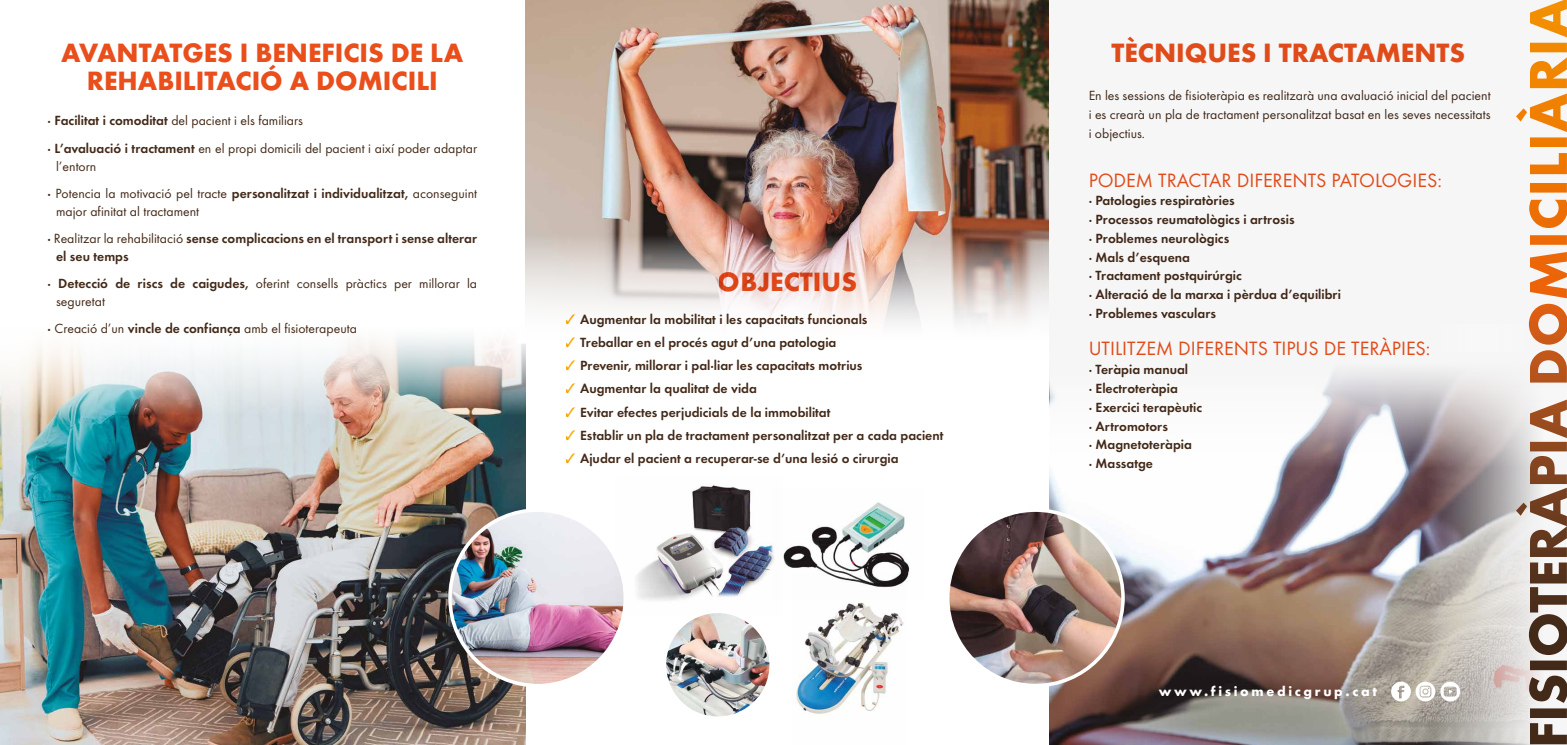
<style>
.page{position:relative;width:1567px;height:745px;background:#fff}
.page>*{position:absolute;margin:0;border:0;box-sizing:border-box;transform-origin:0 0}
.t1{font:700 27.5px/27.5px "Futura T";color:#e94e1b;text-align:center}
.t2{font:20px "Futura T";color:#e94e1b}
.t3{font:700 14px "Futura T";letter-spacing:.19em;color:#fff}
.t4{font:13.75px/18.8px "Futura T Demi Ro 1";color:#432918}
.t5{font:13.75px/27.5px "Futura T Book Ro 1";color:#432918}
.s1{font-family:"Futura T Demi Ro 1"}
.s2{font-family:"Futura T Book Ro 1"}
.s3{color:#f7a600}
</style>
<div class="page">
<img style="left:0;top:414px;width:525px;height:330px">
<img style="left:0;top:337px;width:526px;height:77px">
<img style="left:525px;top:0;width:524px;height:234px">
<svg style="left:517px;top:234px;width:532px;height:109px"></svg>
<div style="left:1049px;top:0;width:517px;height:744px;background:#f6f6f6"></div>
<img style="left:1049px;top:467px;width:377px;height:277px">
<img style="left:450px;top:510px;width:175px;height:175px;border-radius:88px">
<img style="left:947px;top:510px;width:175px;height:175px;border-radius:88px">
<div style="left:945px;top:508px;width:179px;height:179px;border:4px solid #fff;border-radius:50%"></div>
<svg style="left:1426px;top:467px;width:140px;height:277px;background:#b5aeab"></svg>
<svg style="left:1049px;top:372px;width:466px;height:95px"></svg>
<svg style="left:1515px;top:0;width:51px;height:702px"></svg>
<img style="left:615px;top:485px;width:158px;height:130px">
<img style="left:773px;top:502px;width:137px;height:79px">
<img style="left:666px;top:612px;width:103px;height:104px;border-radius:52px">
<img style="left:792px;top:573px;width:113px;height:141px">
<svg style="left:1390px;top:681px;width:69px;height:20px"></svg>
<h1 class="t1" style="left:61px;top:39px;width:404px">AVANTATGES I BENEFICIS DE LA<br>REHABILITACIÓ A DOMICILI</h1>
<p class="t5" style="left:48px;top:107px;width:431px"><span class="s1">· Facilitat i comoditat</span> del pacient i els familiars<br><span class="s1">· L’avaluació i tractament</span> en el propi domicili del pacient i així poder adaptar</p>
<p class="t5" style="left:48px;top:152px;width:431px;text-indent:9px">l’entorn<br><span class="s1">·</span> Potencia la motivació pel tracte <span class="s1">personalitzat i individualitzat,</span> aconseguint</p>
<p class="t5" style="left:56px;top:197px;width:145px">major afinitat al tractament</p>
<p class="t4" style="left:56px;top:229px;width:422px;line-height:17.5px;text-indent:-9px">· <span class="s2">Realitzar la rehabilitació</span> sense complicacions en el transport i sense alterar el seu temps</p>
<p class="t5" style="left:56px;top:274px;width:422px;line-height:17.5px;text-indent:-9px"><span class="s1">· Detecció de riscs de caigudes,</span> oferint consells pràctics per millorar la seguretat</p>
<p class="t5" style="left:48px;top:314px;width:311px"><span class="s1">·</span> Creació d’un <span class="s1">vincle de confiança</span> amb el fisioterapeuta</p>
<h1 class="t1" style="left:718px;top:268px;width:141px">OBJECTIUS</h1>
<p class="t4" style="left:566px;top:309px;width:303px"><span class="s3">✓</span> Augmentar la mobilitat i les capacitats funcionals</p>
<p class="t4" style="left:566px;top:333px;width:272px"><span class="s3">✓</span> Treballar en el procés agut d’una patologia</p>
<p class="t4" style="left:566px;top:356px;width:298px"><span class="s3">✓</span> Prevenir, millorar i pal·liar les capacitats motrius</p>
<p class="t4" style="left:566px;top:379px;width:192px"><span class="s3">✓</span> Augmentar la qualitat de vida</p>
<p class="t4" style="left:566px;top:402px;width:266px"><span class="s3">✓</span> Evitar efectes perjudicials de la immobilitat</p>
<p class="t4" style="left:566px;top:425px;width:379px"><span class="s3">✓</span> Establir un pla de tractament personalitzat per a cada pacient</p>
<p class="t4" style="left:566px;top:448px;width:334px"><span class="s3">✓</span> Ajudar el pacient a recuperar-se d’una lesió o cirurgia</p>
<h1 class="t1" style="left:1111px;top:39px;width:355px">TÈCNIQUES I TRACTAMENTS</h1>
<p class="t5" style="left:1088px;top:86px;width:403px;line-height:18.8px;text-align:justify">En les sessions de fisioteràpia es realitzarà una avaluació inicial del pacient i es crearà un pla de tractament personalitzat basat en les seves necessitats i objectius.</p>
<h2 class="t2" style="left:1088px;top:168px;width:355px">PODEM TRACTAR DIFERENTS PATOLOGIES:</h2>
<p class="t4" style="left:1088px;top:191px;width:254px">· Patologies respiratòries<br>· Processos reumatològics i artrosis<br>· Problemes neurològics<br>· Mals d’esquena<br>· Tractament postquirúrgic<br>· Alteració de la marxa i pèrdua d’equilibri · Problemes vasculars</p>
<h2 class="t2" style="left:1088px;top:337px;width:343px">UTILITZEM DIFERENTS TIPUS DE TERÀPIES:</h2>
<p class="t4" style="left:1088px;top:360px;width:115px">· Teràpia manual<br>· Electroteràpia<br>· Exercici terapèutic · Artromotors<br>· Magnetoteràpia<br>· Massatge</p>
<p class="t3" style="left:1158px;top:682px;width:220px">www.fisiomedicgrup.cat</p>
</div>
